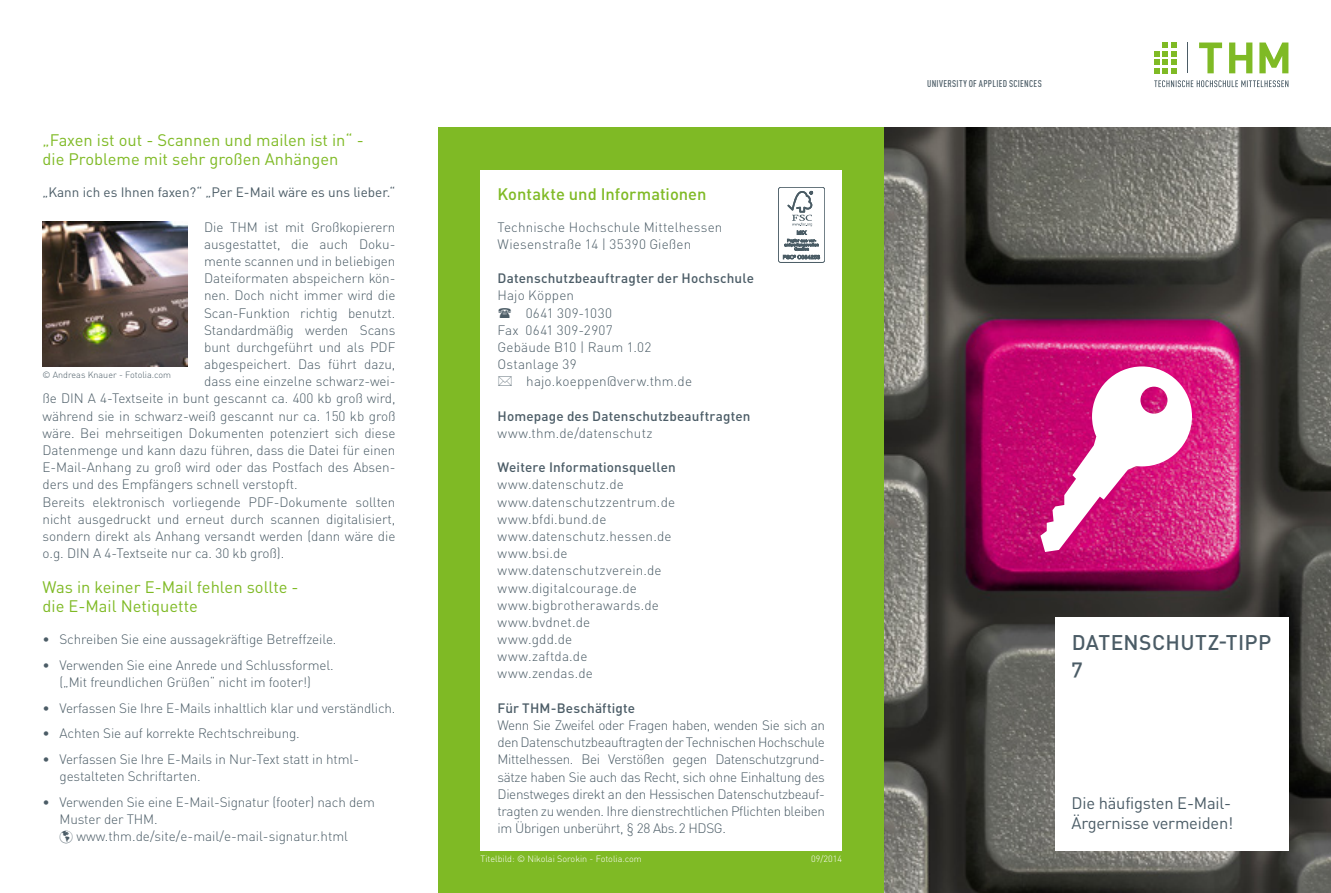
<style>
.page{position:relative;width:1331px;height:893px;background:#fff}
.page>*{position:absolute;margin:0;border:0;box-sizing:border-box;transform-origin:0 0}
.Textbereich{font:500 21px "DIN Pro";letter-spacing:.02em;color:#4b5c66}
.Textbereich-2{font:16.5px "DIN Pro";color:#7fba25}
.zwischenueberschrift{font:16.5px/19.8px "DIN Pro";letter-spacing:-.015em;color:#4b5c66}
.Textbereich-3{font:500 16.5px "DIN Pro";color:#7fba25}
.Textbereich-4{font:300 13.5px/17.2px "DIN Pro";letter-spacing:-.005em;color:#4b5c66;text-align:justify}
.Textbereich-5{font:500 13.5px "DIN Pro";letter-spacing:.01em;color:#4b5c66}
.Textbereich-6{font:300 13.5px "DIN Pro";letter-spacing:.015em;color:#4b5c66}
.Textbereich-7{font:13.5px "DIN Pro";color:#4b5c66}
.Textbereich-8{font:300 13.5px "DIN Pro";letter-spacing:.025em;color:#4b5c66}
.Textbereich-9{font:300 13.5px "DIN Pro";letter-spacing:.03em;color:#4b5c66}
.t1{font:500 condensed 9.75px "DIN Pro";letter-spacing:.03em;color:#4b5c66}
.t2{font:300 9px "DIN Pro";color:#fff}
.t3{font:300 9px "DIN Pro";color:#4b5c66}
</style>
<div class="page">
<div style="left:438px;top:128px;width:446px;height:765px;background:#7fba25"></div>
<div style="left:480px;top:170px;width:362px;height:680px;background:#fff"></div>
<div style="left:778px;top:187px;width:47px;height:76px;border:1px solid #4a5c65;border-radius:2px"></div>
<svg style="left:783px;top:191px;width:37px;height:68px"></svg>
<img style="left:43px;top:222px;width:144px;height:145px">
<svg style="left:1154px;top:43px;width:23px;height:30px"></svg>
<svg style="left:1199px;top:43px;width:23px;height:30px"></svg>
<svg style="left:1229px;top:43px;width:23px;height:30px"></svg>
<svg style="left:1259px;top:43px;width:29px;height:30px"></svg>
<svg style="left:1154px;top:80px;width:134px;height:7px"></svg>
<hr style="left:1187px;top:43px;width:1px;height:30px;background:#4b5c66">
<img style="left:884px;top:128px;width:447px;height:765px">
<svg style="left:1040px;top:366px;width:152px;height:186px"></svg>
<div style="left:1054px;top:617px;width:234px;height:233px;background:#fff"></div>
<p class="Textbereich-2" style="left:43px;top:127px;width:323px">„Faxen ist out - Scannen und mailen ist in“ -</p>
<p class="Textbereich-2" style="left:43px;top:146px;width:297px">die Probleme mit sehr großen Anhängen</p>
<p class="Textbereich-7" style="left:43px;top:182px;width:354px">„Kann ich es Ihnen faxen?“ „Per E-Mail wäre es uns lieber.“</p>
<p class="Textbereich-4" style="left:204px;top:217px;width:193px">Die THM ist mit Großkopierern</p>
<p class="Textbereich-4" style="left:204px;top:234px;width:193px">ausgestattet, die auch Doku-</p>
<p class="Textbereich-4" style="left:204px;top:251px;width:193px">mente scannen und in beliebigen</p>
<p class="Textbereich-4" style="left:204px;top:268px;width:193px">Dateiformaten abspeichern kön-</p>
<p class="Textbereich-4" style="left:204px;top:286px;width:193px">nen. Doch nicht immer wird die</p>
<p class="Textbereich-4" style="left:204px;top:303px;width:193px">Scan-Funktion richtig benutzt.</p>
<p class="Textbereich-4" style="left:204px;top:320px;width:193px">Standardmäßig werden Scans</p>
<p class="Textbereich-4" style="left:204px;top:337px;width:193px">bunt durchgeführt und als PDF</p>
<p class="Textbereich-4" style="left:204px;top:354px;width:193px">abgespeichert. Das führt dazu,</p>
<p class="Textbereich-4" style="left:204px;top:372px;width:193px">dass eine einzelne schwarz-wei-</p>
<p class="Textbereich-4" style="left:43px;top:389px;width:354px">ße DIN A 4-Textseite in bunt gescannt ca. 400 kb groß wird,</p>
<p class="Textbereich-4" style="left:43px;top:406px;width:354px">während sie in schwarz-weiß gescannt nur ca. 150 kb groß</p>
<p class="Textbereich-4" style="left:43px;top:423px;width:354px">wäre. Bei mehrseitigen Dokumenten potenziert sich diese</p>
<p class="Textbereich-4" style="left:43px;top:440px;width:354px">Datenmenge und kann dazu führen, dass die Datei für einen</p>
<p class="Textbereich-4" style="left:43px;top:458px;width:354px">E-Mail-Anhang zu groß wird oder das Postfach des Absen-</p>
<p class="Textbereich-4" style="left:43px;top:475px;width:257px">ders und des Empfängers schnell verstopft.</p>
<p class="Textbereich-4" style="left:43px;top:492px;width:354px">Bereits elektronisch vorliegende PDF-Dokumente sollten nicht ausgedruckt und erneut durch scannen digitalisiert, sondern direkt als Anhang versandt werden (dann wäre die o.g. DIN A 4-Textseite nur ca. 30 kb groß).</p>
<p class="Textbereich-2" style="left:43px;top:574px;width:258px">Was in keiner E-Mail fehlen sollte -</p>
<p class="Textbereich-2" style="left:43px;top:593px;width:157px">die E-Mail Netiquette</p>
<p class="Textbereich-4" style="left:43px;top:629px;width:295px">• Schreiben Sie eine aussagekräftige Betreffzeile.</p>
<p class="Textbereich-4" style="left:43px;top:655px;width:293px">• Verwenden Sie eine Anrede und Schlussformel.</p>
<p class="Textbereich-4" style="left:60px;top:672px;width:253px">(„Mit freundlichen Grüßen“ nicht im footer!)</p>
<p class="Textbereich-4" style="left:43px;top:698px;width:354px">• Verfassen Sie Ihre E-Mails inhaltlich klar und verständlich.</p>
<p class="Textbereich-4" style="left:43px;top:724px;width:259px">• Achten Sie auf korrekte Rechtschreibung.</p>
<p class="Textbereich-4" style="left:60px;top:749px;width:301px;text-indent:-17px">• Verfassen Sie Ihre E-Mails in Nur-Text statt in html&shy;gestalteten Schriftarten.</p>
<p class="Textbereich-4" style="left:60px;top:792px;width:317px;text-indent:-17px">• Verwenden Sie eine E-Mail-Signatur (footer) nach dem<br>Muster der THM.</p>
<p class="Textbereich-4" style="left:60px;top:827px;width:290px">☑ www.thm.de/site/e-mail/e-mail-signatur.html</p>
<p class="t3" style="left:43px;top:367px;width:130px">© Andreas Knauer - Fotolia.com</p>
<p class="Textbereich-3" style="left:497px;top:180px;width:211px">Kontakte und Informationen</p>
<p class="Textbereich-4" style="left:497px;top:217px;width:226px">Technische Hochschule Mittelhessen</p>
<p class="Textbereich-6" style="left:497px;top:233px;width:195px">Wiesenstraße 14 | 35390 Gießen</p>
<p class="Textbereich-5" style="left:497px;top:267px;width:258px">Datenschutzbeauftragter der Hochschule</p>
<p class="Textbereich-4" style="left:497px;top:286px;width:78px">Hajo Köppen</p>
<p class="Textbereich-9" style="left:526px;top:302px;width:88px">0641 309-1030</p>
<p class="Textbereich-8" style="left:497px;top:319px;width:117px">Fax 0641 309-2907</p>
<p class="Textbereich-4" style="left:497px;top:337px;width:155px">Gebäude B10 | Raum 1.02</p>
<p class="Textbereich-6" style="left:497px;top:354px;width:81px">Ostanlage 39</p>
<p class="Textbereich-4" style="left:526px;top:372px;width:167px">hajo.koeppen@verw.thm.de</p>
<p class="Textbereich-5" style="left:497px;top:405px;width:254px">Homepage des Datenschutzbeauftragten</p>
<p class="Textbereich-4" style="left:497px;top:423px;width:157px">www.thm.de/datenschutz</p>
<p class="Textbereich-5" style="left:497px;top:456px;width:180px">Weitere Informationsquellen</p>
<p class="Textbereich-4" style="left:497px;top:475px;width:128px">www.datenschutz.de</p>
<p class="Textbereich-4" style="left:497px;top:492px;width:179px">www.datenschutzzentrum.de</p>
<p class="Textbereich-4" style="left:497px;top:509px;width:110px">www.bfdi.bund.de</p>
<p class="Textbereich-6" style="left:497px;top:526px;width:176px">www.datenschutz.hessen.de</p>
<p class="Textbereich-4" style="left:497px;top:543px;width:72px">www.bsi.de</p>
<p class="Textbereich-4" style="left:497px;top:561px;width:166px">www.datenschutzverein.de</p>
<p class="Textbereich-4" style="left:497px;top:578px;width:141px">www.digitalcourage.de</p>
<p class="Textbereich-4" style="left:497px;top:595px;width:163px">www.bigbrotherawards.de</p>
<p class="Textbereich-6" style="left:497px;top:612px;width:94px">www.bvdnet.de</p>
<p class="Textbereich-4" style="left:497px;top:629px;width:76px">www.gdd.de</p>
<p class="Textbereich-6" style="left:497px;top:646px;width:91px">www.zaftda.de</p>
<p class="Textbereich-4" style="left:497px;top:664px;width:97px">www.zendas.de</p>
<p class="Textbereich-5" style="left:497px;top:697px;width:139px">Für THM-Beschäftigte</p>
<p class="Textbereich-4" style="left:497px;top:715px;width:329px">Wenn Sie Zweifel oder Fragen haben, wenden Sie sich an den Datenschutzbeauftragten der Technischen Hochschule Mittelhessen. Bei Verstößen gegen Datenschutzgrund&shy;sätze haben Sie auch das Recht, sich ohne Einhaltung des Dienstweges direkt an den Hessischen Datenschutzbeauf&shy;tragten zu wenden. Ihre dienstrechtlichen Pflichten bleiben im Übrigen unberührt, § 28 Abs.2 HDSG.</p>
<p class="t2" style="left:480px;top:851px;width:163px">Titelbild: © Nikolai Sorokin - Fotolia.com</p>
<p class="t2" style="left:811px;top:851px;width:32px">09/2014</p>
<p class="t1" style="left:927px;top:77px;width:116px">UNIVERSITY OF APPLIED SCIENCES</p>
<p class="Textbereich" style="left:1072px;top:625px;width:201px">DATENSCHUTZ-TIPP</p>
<p class="Textbereich" style="left:1071px;top:650px;width:13px">7</p>
<p class="zwischenueberschrift" style="left:1071px;top:792px;width:163px">Die häufigsten E-Mail-<br>Ärgernisse vermeiden!</p>
</div>
